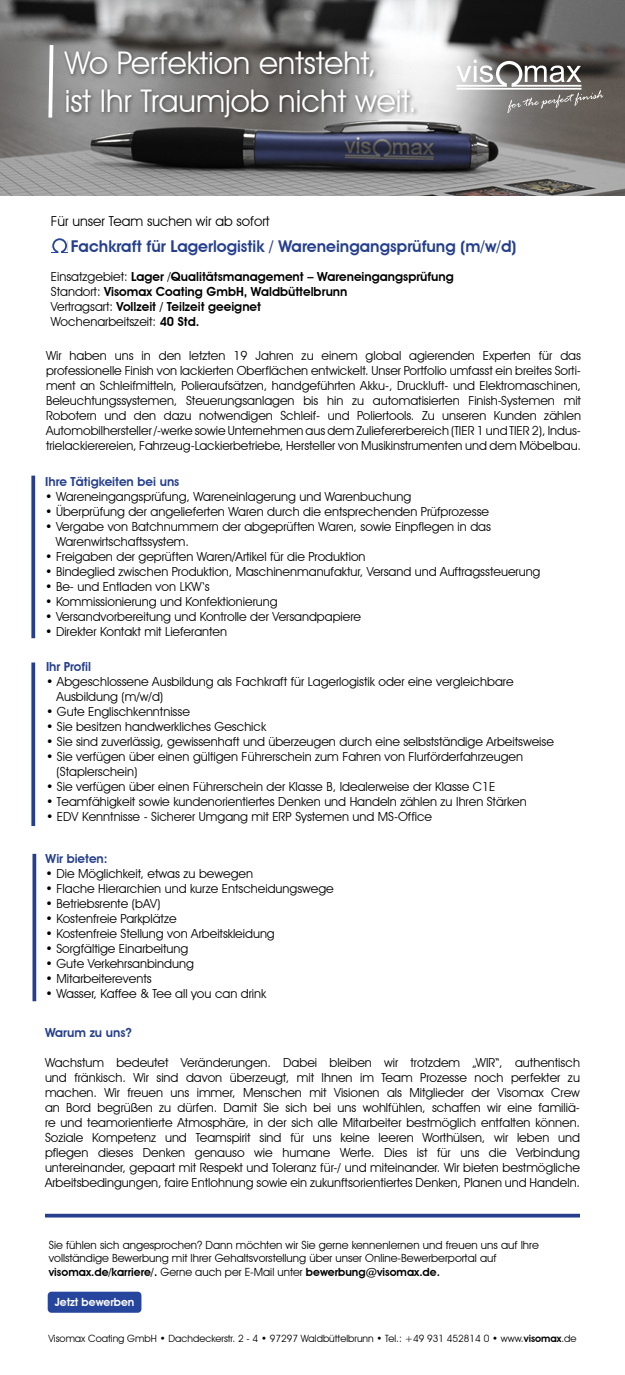
<style>
.page{position:relative;width:625px;height:1375px;background:#fff}
.page>*{position:absolute;margin:0;border:0;box-sizing:border-box;transform-origin:0 0}
.t1{font:31.25px/37.5px "Avant Garde IT Cby BT";color:#fff}
.t2{font:600 16.25px "Avant Garde IT Cby BT";color:#253f8e}
.t3{font:13.75px "Avant Garde IT Cby BT";color:#000}
.t4{font:12.5px/15px "Avant Garde IT Cby BT";color:#000}
.t5{font:600 12.5px/15px "Avant Garde IT Cby BT";color:#000}
.t6{font:600 12.5px "Avant Garde IT Cby BT";color:#253f8e}
.t7{font:11.25px/13.5px "Avant Garde IT Cby BT";color:#000}
.t8{font:600 11.25px "Avant Garde IT Cby BT";color:#fff}
.t9{font:10px "Avant Garde IT Cby BT";color:#000}
.s1{font-weight:400}
.s2{font-weight:600}
</style>
<div class="page">
<div style="left:48px;top:1292px;width:93px;height:21px;background:#26459d;border-radius:4px"></div>
<img style="left:0;top:0;width:625px;height:196px">
<svg style="left:31px;top:476px;width:4px;height:162px"></svg>
<svg style="left:31px;top:663px;width:4px;height:163px"></svg>
<svg style="left:32px;top:854px;width:4px;height:147px"></svg>
<svg style="left:51px;top:238px;width:17px;height:15px"></svg>
<div style="left:62px;top:50px;width:358px;height:73px;background:#000;opacity:.51"></div>
<svg style="left:46px;top:41px;width:9px;height:80px"></svg>
<svg style="left:457px;top:60px;width:146px;height:53px;background:#8f8d8a"></svg>
<svg style="left:45px;top:1214px;width:535px;height:4px;background:#3e559b"></svg>
<h1 class="t1" style="left:65px;top:44px;width:354px">Wo Perfektion entsteht,<br>ist Ihr Traumjob nicht weit.</h1>
<p class="t3" style="left:51px;top:212px;width:220px">Für unser Team suchen wir ab sofort</p>
<h2 class="t2" style="left:71px;top:237px;width:447px">Fachkraft für Lagerlogistik / Wareneingangsprüfung (m/w/d)</h2>
<p class="t5" style="left:51px;top:269px;width:404px"><span class="s1">Einsatzgebiet:</span> Lager <span class="s1">/</span>Qualitätsmanagement – Wareneingangsprüfung <span class="s1">Standort:</span> Visomax Coating GmbH, Waldbüttelbrunn<br><span class="s1">Vertragsart:</span> Vollzeit / Teilzeit geeignet<br><span class="s1">Wochenarbeitszeit:</span> 40 Std.</p>
<p class="t4" style="left:46px;top:347px;width:537px;text-align:justify">Wir haben uns in den letzten 19 Jahren zu einem global agierenden Experten für das professionelle Finish von lackierten Oberflächen entwickelt. Unser Portfolio umfasst ein breites Sorti&shy;ment an Schleifmitteln, Polieraufsätzen, handgeführten Akku-, Druckluft- und Elektromaschinen, Beleuchtungssystemen, Steuerungsanlagen bis hin zu automatisierten Finish-Systemen mit Robotern und den dazu notwendigen Schleif- und Poliertools. Zu unseren Kunden zählen Automobilhersteller /-werke sowie Unternehmen aus dem Zuliefererbereich (TIER 1 und TIER 2), Indus&shy;trielackierereien, Fahrzeug-Lackierbetriebe, Hersteller von Musikinstrumenten und dem Möbelbau.</p>
<p class="t6" style="left:45px;top:474px;width:136px">Ihre Tätigkeiten bei uns</p>
<p class="t4" style="left:45px;top:489px;width:368px">• Wareneingangsprüfung, Wareneinlagerung und Warenbuchung</p>
<p class="t4" style="left:45px;top:504px;width:445px">• Überprüfung der angelieferten Waren durch die entsprechenden Prüfprozesse</p>
<p class="t4" style="left:56px;top:519px;width:437px;text-indent:-11px">• Vergabe von Batchnummern der abgeprüften Waren, sowie Einpflegen in das<br>Warenwirtschaftssystem.</p>
<p class="t4" style="left:45px;top:549px;width:322px">• Freigaben der geprüften Waren/Artikel für die Produktion</p>
<p class="t4" style="left:45px;top:564px;width:497px">• Bindeglied zwischen Produktion, Maschinenmanufaktur, Versand und Auftragssteuerung</p>
<p class="t4" style="left:45px;top:579px;width:166px">• Be- und Entladen von LKW‘s</p>
<p class="t4" style="left:45px;top:594px;width:234px">• Kommissionierung und Konfektionierung</p>
<p class="t4" style="left:45px;top:609px;width:317px">• Versandvorbereitung und Kontrolle der Versandpapiere</p>
<p class="t4" style="left:45px;top:624px;width:184px">• Direkter Kontakt mit Lieferanten</p>
<p class="t6" style="left:46px;top:659px;width:47px">Ihr Profil</p>
<p class="t4" style="left:57px;top:674px;width:458px;text-indent:-11px">• Abgeschlossene Ausbildung als Fachkraft für Lagerlogistik oder eine vergleichbare<br>Ausbildung (m/w/d)</p>
<p class="t4" style="left:46px;top:704px;width:145px">• Gute Englischkenntnisse</p>
<p class="t4" style="left:46px;top:719px;width:222px">• Sie besitzen handwerkliches Geschick</p>
<p class="t4" style="left:46px;top:734px;width:509px">• Sie sind zuverlässig, gewissenhaft und überzeugen durch eine selbstständige Arbeitsweise</p>
<p class="t4" style="left:57px;top:749px;width:468px;text-indent:-11px">• Sie verfügen über einen gültigen Führerschein zum Fahren von Flurförderfahrzeugen (Staplerschein)</p>
<p class="t4" style="left:46px;top:779px;width:451px">• Sie verfügen über einen Führerschein der Klasse B, Idealerweise der Klasse C1E</p>
<p class="t4" style="left:46px;top:794px;width:482px">• Teamfähigkeit sowie kundenorientiertes Denken und Handeln zählen zu Ihren Stärken</p>
<p class="t4" style="left:46px;top:809px;width:388px">• EDV Kenntnisse - Sicherer Umgang mit ERP Systemen und MS-Office</p>
<p class="t6" style="left:46px;top:851px;width:64px">Wir bieten:</p>
<p class="t4" style="left:46px;top:866px;width:209px"><span class="s2">•</span> Die Möglichkeit, etwas zu bewegen</p>
<p class="t4" style="left:46px;top:881px;width:290px">• Flache Hierarchien und kurze Entscheidungswege</p>
<p class="t4" style="left:46px;top:896px;width:116px"><span class="s2">•</span> Betriebsrente (bAV)</p>
<p class="t4" style="left:46px;top:911px;width:133px">• Kostenfreie Parkplätze</p>
<p class="t4" style="left:46px;top:926px;width:231px">• Kostenfreie Stellung von Arbeitskleidung</p>
<p class="t4" style="left:46px;top:941px;width:144px">• Sorgfältige Einarbeitung</p>
<p class="t4" style="left:46px;top:956px;width:150px">• Gute Verkehrsanbindung</p>
<p class="t4" style="left:46px;top:971px;width:108px">• Mitarbeiterevents</p>
<p class="t4" style="left:46px;top:986px;width:222px">• Wasser, Kaffee &amp; Tee all you can drink</p>
<p class="t6" style="left:45px;top:1025px;width:88px">Warum zu uns?</p>
<p class="t4" style="left:45px;top:1055px;width:537px;text-align:justify">Wachstum bedeutet Veränderungen. Dabei bleiben wir trotzdem „WIR“, authentisch und fränkisch. Wir sind davon überzeugt, mit Ihnen im Team Prozesse noch perfekter zu machen. Wir freuen uns immer, Menschen mit Visionen als Mitglieder der Visomax Crew an Bord begrüßen zu dürfen. Damit Sie sich bei uns wohlfühlen, schaffen wir eine familiä&shy;re und teamorientierte Atmosphäre, in der sich alle Mitarbeiter bestmöglich entfalten können.<br>Soziale Kompetenz und Teamspirit sind für uns keine leeren Worthülsen, wir leben und pflegen dieses Denken genauso wie humane Werte. Dies ist für uns die Verbindung untereinander, gepaart mit Respekt und Toleranz für-/ und miteinander. Wir bieten bestmögliche Arbeitsbedingungen, faire Entlohnung sowie ein zukunftsorientiertes Denken, Planen und Handeln.</p>
<p class="t7" style="left:49px;top:1238px;width:491px">Sie fühlen sich angesprochen? Dann möchten wir Sie gerne kennenlernen und freuen uns auf Ihre vollständige Bewerbung mit Ihrer Gehaltsvorstellung über unser Online-Bewerberportal auf <span class="s2">visomax.de/karriere/.</span> Gerne auch per E-Mail unter <span class="s2">bewerbung@visomax.de.</span></p>
<p class="t8" style="left:55px;top:1295px;width:81px">Jetzt bewerben</p>
<p class="t9" style="left:48px;top:1332px;width:530px">Visomax Coating GmbH • Dachdeckerstr. 2 - 4 • 97297 Waldbüttelbrunn • Tel.: +49 931 452814 0 • www.<span class="s2">visomax</span>.de</p>
</div>
